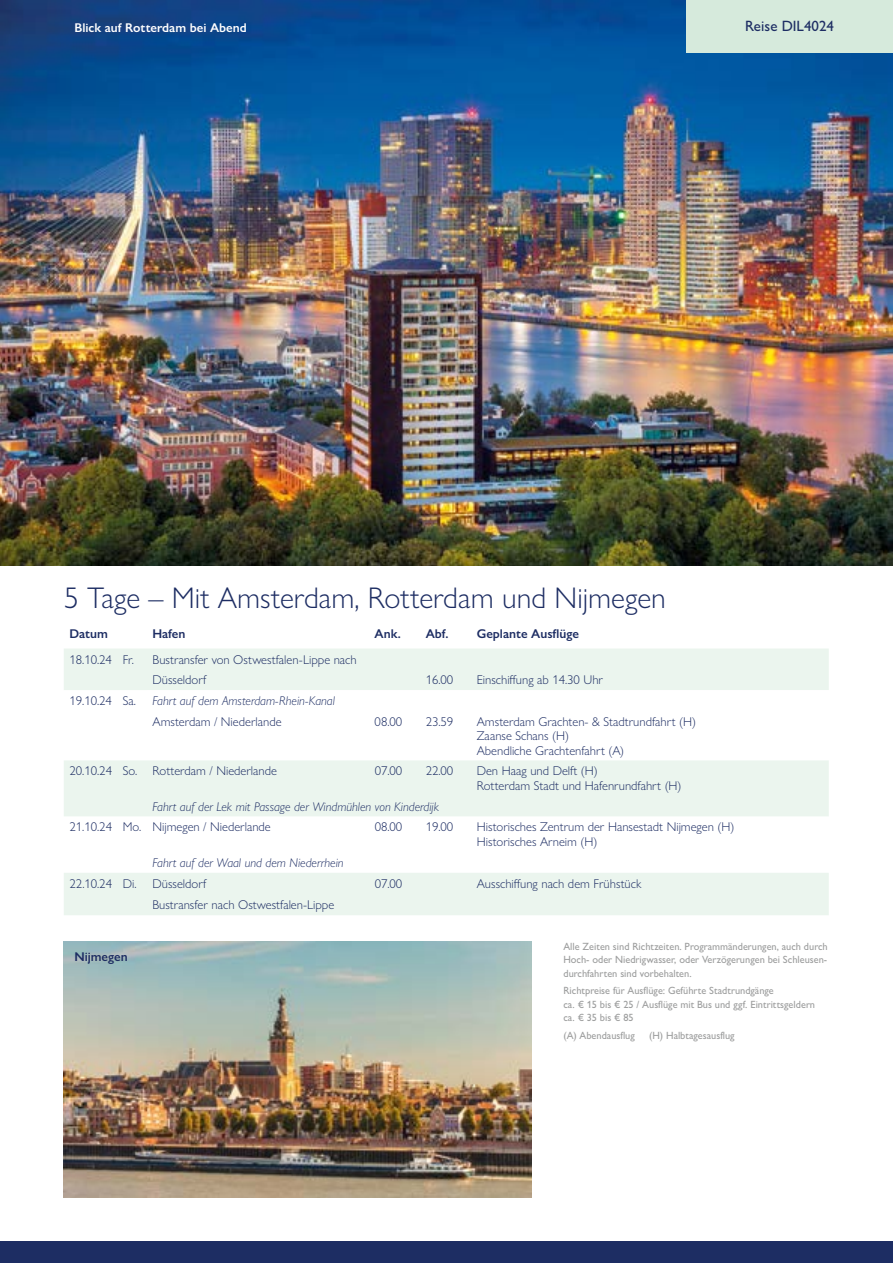
<style>
.page{position:relative;width:893px;height:1263px;background:#fff}
.page>*{position:absolute;margin:0;border:0;box-sizing:border-box;transform-origin:0 0}
.t1{font:300 30px "Gill Sans Nova";color:#1d2d63}
.t2{font:500 15px "Gill Sans Nova";color:#1d2d63}
.t3{font:300 12.75px/14.4px "Gill Sans Nova";color:#1d2d63}
.t4{font:italic 300 12.75px "Gill Sans Nova";color:#1d2d63}
.t5{font:600 12.75px "Gill Sans Nova";color:#1d2d63}
.t6{font:600 12.75px "Gill Sans Nova";color:#fff}
.t7{font:500 10.5px/13.5px "Gill Sans Nova";color:#9c9d9d;text-align:justify}
</style>
<div class="page">
<img style="left:1px;top:0;width:892px;height:566px">
<svg style="left:64px;top:649px;width:765px;height:266px;fill:#ebf5ee"></svg>
<svg style="left:147px;top:690px;width:682px;height:21px"></svg>
<svg style="left:0;top:0;width:1px;height:1242px"></svg>
<div style="left:686px;top:0;width:207px;height:53px;background:#d6eadc"></div>
<div style="left:0;top:1242px;width:893px;height:21px;background:#1d2d63"></div>
<img style="left:64px;top:942px;width:467px;height:256px">
<p class="t6" style="left:74px;top:20px;width:174px">Blick auf Rotterdam bei Abend</p>
<p class="t2" style="left:745px;top:17px;width:91px">Reise DIL4024</p>
<h1 class="t1" style="left:64px;top:580px;width:604px">5 Tage – Mit Amsterdam, Rotterdam und Nijmegen</h1>
<p class="t5" style="left:70px;top:626px;width:40px">Datum</p>
<p class="t5" style="left:152px;top:626px;width:35px">Hafen</p>
<p class="t5" style="left:375px;top:626px;width:28px">Ank.</p>
<p class="t5" style="left:426px;top:626px;width:24px">Abf.</p>
<p class="t5" style="left:477px;top:626px;width:104px">Geplante Ausflüge</p>
<p class="t3" style="left:70px;top:652px;width:66px">18.10.24 Fr.</p>
<p class="t3" style="left:152px;top:649px;width:206px;line-height:20.7px">Bustransfer von Ostwestfalen-Lippe nach<br>Düsseldorf</p>
<p class="t3" style="left:426px;top:673px;width:29px">16.00</p>
<p class="t3" style="left:477px;top:673px;width:128px">Einschiffung ab 14.30 Uhr</p>
<p class="t3" style="left:70px;top:693px;width:68px">19.10.24 Sa.</p>
<p class="t4" style="left:152px;top:693px;width:184px">Fahrt auf dem Amsterdam-Rhein-Kanal</p>
<p class="t3" style="left:152px;top:714px;width:131px">Amsterdam / Niederlande</p>
<p class="t3" style="left:375px;top:714px;width:29px">08.00</p>
<p class="t3" style="left:426px;top:714px;width:29px">23.59</p>
<p class="t3" style="left:477px;top:714px;width:221px">Amsterdam Grachten- &amp; Stadtrundfahrt (H)<br>Zaanse Schans (H)<br>Abendliche Grachtenfahrt (A)</p>
<p class="t3" style="left:70px;top:764px;width:209px">20.10.24 So. Rotterdam / Niederlande</p>
<p class="t3" style="left:375px;top:764px;width:29px">07.00</p>
<p class="t3" style="left:426px;top:764px;width:29px">22.00</p>
<p class="t3" style="left:477px;top:764px;width:206px">Den Haag und Delft (H)<br>Rotterdam Stadt und Hafenrundfahrt (H)</p>
<p class="t4" style="left:152px;top:798px;width:288px">Fahrt auf der Lek mit Passage der Windmühlen von Kinderdijk</p>
<p class="t3" style="left:70px;top:820px;width:203px">21.10.24 Mo. Nijmegen / Niederlande</p>
<p class="t3" style="left:375px;top:820px;width:29px">08.00</p>
<p class="t3" style="left:426px;top:820px;width:29px">19.00</p>
<p class="t3" style="left:477px;top:820px;width:259px">Historisches Zentrum der Hansestadt Nijmegen (H)<br>Historisches Arneim (H)</p>
<p class="t4" style="left:152px;top:854px;width:193px">Fahrt auf der Waal und dem Niederrhein</p>
<p class="t3" style="left:70px;top:876px;width:68px">22.10.24 Di.</p>
<p class="t3" style="left:152px;top:876px;width:56px">Düsseldorf</p>
<p class="t3" style="left:375px;top:876px;width:29px">07.00</p>
<p class="t3" style="left:477px;top:876px;width:166px">Ausschiffung nach dem Frühstück</p>
<p class="t3" style="left:153px;top:897px;width:183px">Bustransfer nach Ostwestfalen-Lippe</p>
<p class="t5" style="left:74px;top:949px;width:55px">Nijmegen</p>
<p class="t7" style="left:563px;top:939px;width:266px">Alle Zeiten sind Richtzeiten. Programmänderungen, auch durch Hoch- oder Niedrigwasser, oder Verzögerungen bei Schleusen&shy;durchfahrten sind vorbehalten.</p>
<p class="t7" style="left:563px;top:984px;width:253px;text-align:left">Richtpreise für Ausflüge: Geführte Stadtrundgänge<br>ca. € 15 bis € 25 / Ausflüge mit Bus und ggf. Eintrittsgeldern ca. € 35 bis € 85</p>
<p class="t7" style="left:563px;top:1028px;width:73px">(A) Abendausflug</p>
<p class="t7" style="left:649px;top:1028px;width:87px">(H) Halbtagesausflug</p>
</div>
